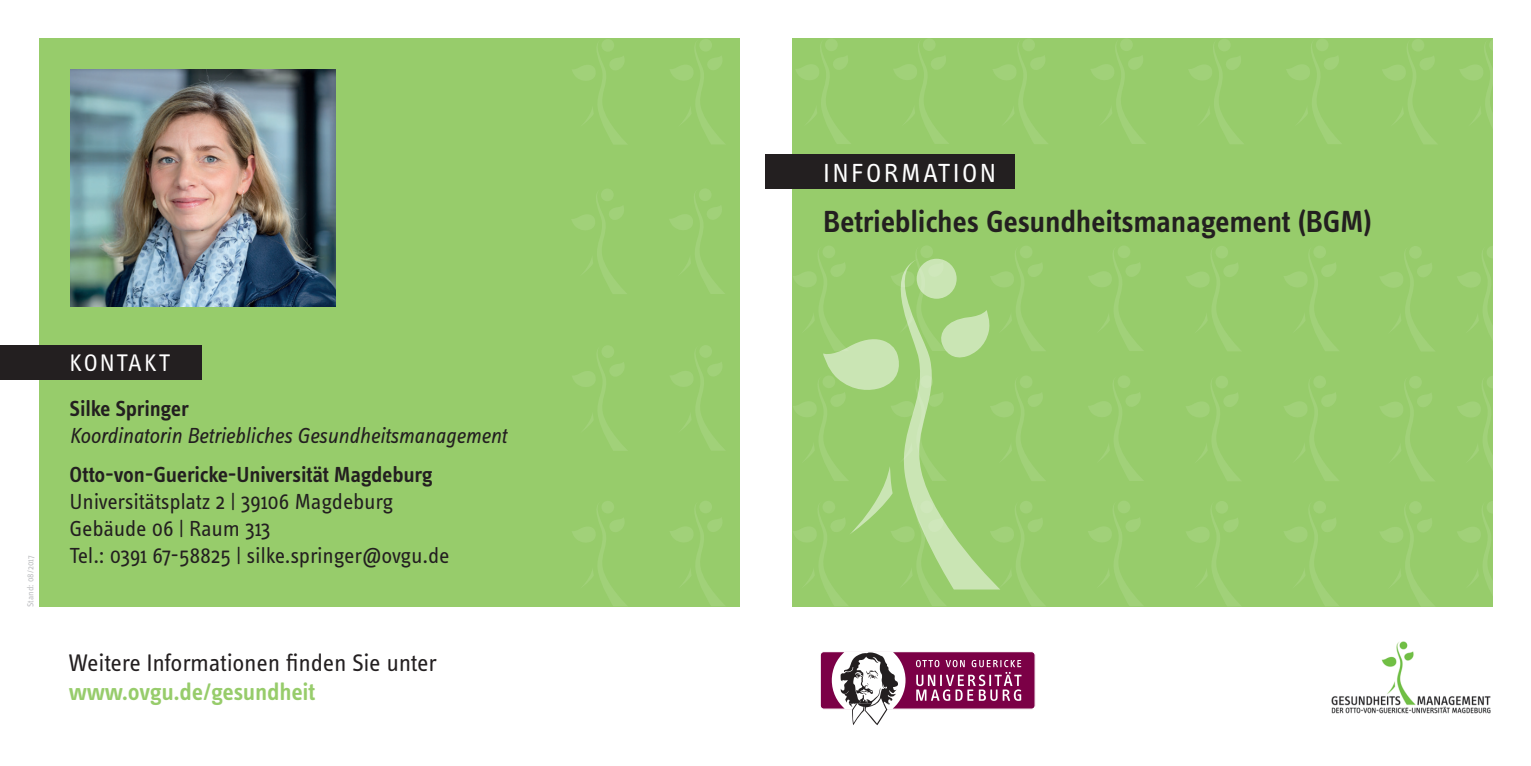
<style>
.page{position:relative;width:1531px;height:766px;background:#fff}
.page>*{position:absolute;margin:0;border:0;box-sizing:border-box;transform-origin:0 0}
.t1{font:600 31.5px "Info OT Text";letter-spacing:-.01em;color:#231f20}
.t2{font:27px "Info OT Text";letter-spacing:.09em;color:#fff}
.t3{font:24.75px "Info OT Text";letter-spacing:-.01em;color:#231f20}
.t4{font:600 24.75px "Info OT Text";letter-spacing:-.01em;color:#97cc6b}
.t5{font:24.75px "Info OT Text";letter-spacing:.075em;color:#fff}
.t6{font:22.5px/27px "Info OT Text";letter-spacing:-.01em;color:#231f20}
.t7{font:600 22.5px "Info OT Text";letter-spacing:-.01em;color:#231f20}
.t8{font:italic 22.5px "Info OT Text";letter-spacing:-.01em;color:#231f20}
.t9{font:9px "Info OT Text";color:#bcbdc0}
</style>
<div class="page">
<div style="left:792px;top:38px;width:700px;height:568px;background:#97cc6b"></div>
<div style="left:765px;top:154px;width:250px;height:35px;background:#231f20"></div>
<svg style="left:820px;top:652px;width:215px;height:73px"></svg>
<div style="left:39px;top:38px;width:701px;height:568px;background:#97cc6b"></div>
<div style="left:0;top:345px;width:202px;height:35px;background:#231f20"></div>
<img style="left:70px;top:70px;width:265px;height:237px">
<svg style="left:823px;top:262px;width:167px;height:327px"></svg>
<svg style="left:796px;top:39px;width:55px;height:105px"></svg>
<svg style="left:894px;top:39px;width:55px;height:105px"></svg>
<svg style="left:993px;top:39px;width:55px;height:105px"></svg>
<svg style="left:1091px;top:39px;width:55px;height:105px"></svg>
<svg style="left:1189px;top:39px;width:55px;height:105px"></svg>
<svg style="left:1286px;top:39px;width:56px;height:105px"></svg>
<svg style="left:1382px;top:39px;width:55px;height:105px"></svg>
<svg style="left:1460px;top:39px;width:33px;height:105px"></svg>
<svg style="left:793px;top:500px;width:56px;height:106px"></svg>
<svg style="left:890px;top:500px;width:57px;height:106px"></svg>
<svg style="left:990px;top:501px;width:55px;height:105px"></svg>
<svg style="left:1088px;top:501px;width:55px;height:105px"></svg>
<svg style="left:1186px;top:501px;width:55px;height:105px"></svg>
<svg style="left:1284px;top:501px;width:55px;height:105px"></svg>
<svg style="left:1380px;top:501px;width:54px;height:105px"></svg>
<svg style="left:1457px;top:500px;width:36px;height:106px"></svg>
<svg style="left:793px;top:375px;width:56px;height:106px"></svg>
<svg style="left:890px;top:375px;width:57px;height:106px"></svg>
<svg style="left:990px;top:376px;width:55px;height:105px"></svg>
<svg style="left:1088px;top:376px;width:55px;height:105px"></svg>
<svg style="left:1186px;top:376px;width:55px;height:105px"></svg>
<svg style="left:1284px;top:376px;width:55px;height:105px"></svg>
<svg style="left:1380px;top:376px;width:55px;height:105px"></svg>
<svg style="left:1457px;top:375px;width:36px;height:106px"></svg>
<svg style="left:793px;top:246px;width:56px;height:105px"></svg>
<svg style="left:890px;top:246px;width:57px;height:105px"></svg>
<svg style="left:990px;top:246px;width:55px;height:105px"></svg>
<svg style="left:1088px;top:246px;width:55px;height:105px"></svg>
<svg style="left:1186px;top:246px;width:55px;height:105px"></svg>
<svg style="left:1284px;top:246px;width:55px;height:105px"></svg>
<svg style="left:1380px;top:246px;width:54px;height:105px"></svg>
<svg style="left:1457px;top:246px;width:36px;height:105px"></svg>
<svg style="left:572px;top:39px;width:55px;height:105px"></svg>
<svg style="left:670px;top:39px;width:55px;height:105px"></svg>
<svg style="left:572px;top:501px;width:55px;height:105px"></svg>
<svg style="left:670px;top:501px;width:55px;height:105px"></svg>
<svg style="left:572px;top:345px;width:55px;height:106px"></svg>
<svg style="left:670px;top:345px;width:55px;height:105px"></svg>
<svg style="left:572px;top:189px;width:55px;height:105px"></svg>
<svg style="left:669px;top:189px;width:56px;height:105px"></svg>
<img style="left:1331px;top:641px;width:160px;height:73px">
<p class="t9" style="left:25px;top:606px;width:52px;rotate:-90deg">Stand: 08/2017</p>
<p class="t5" style="left:70px;top:347px;width:101px">KONTAKT</p>
<p class="t7" style="left:70px;top:394px;width:121px">Silke Springer</p>
<p class="t8" style="left:70px;top:421px;width:439px">Koordinatorin Betriebliches Gesundheitsmanagement</p>
<p class="t7" style="left:70px;top:460px;width:365px">Otto-von-Guericke-Universität Magdeburg</p>
<p class="t6" style="left:70px;top:487px;width:381px">Universitätsplatz 2 | 39106 Magdeburg<br>Gebäude 06 | Raum 313<br>Tel.: 0391 67-58825 | silke.springer@ovgu.de</p>
<p class="t3" style="left:69px;top:647px;width:370px">Weitere Informationen finden Sie unter</p>
<p class="t4" style="left:69px;top:676px;width:248px">www.ovgu.de/gesundheit</p>
<p class="t2" style="left:823px;top:156px;width:174px">INFORMATION</p>
<h1 class="t1" style="left:823px;top:202px;width:551px">Betriebliches Gesundheitsmanagement (BGM)</h1>
</div>
